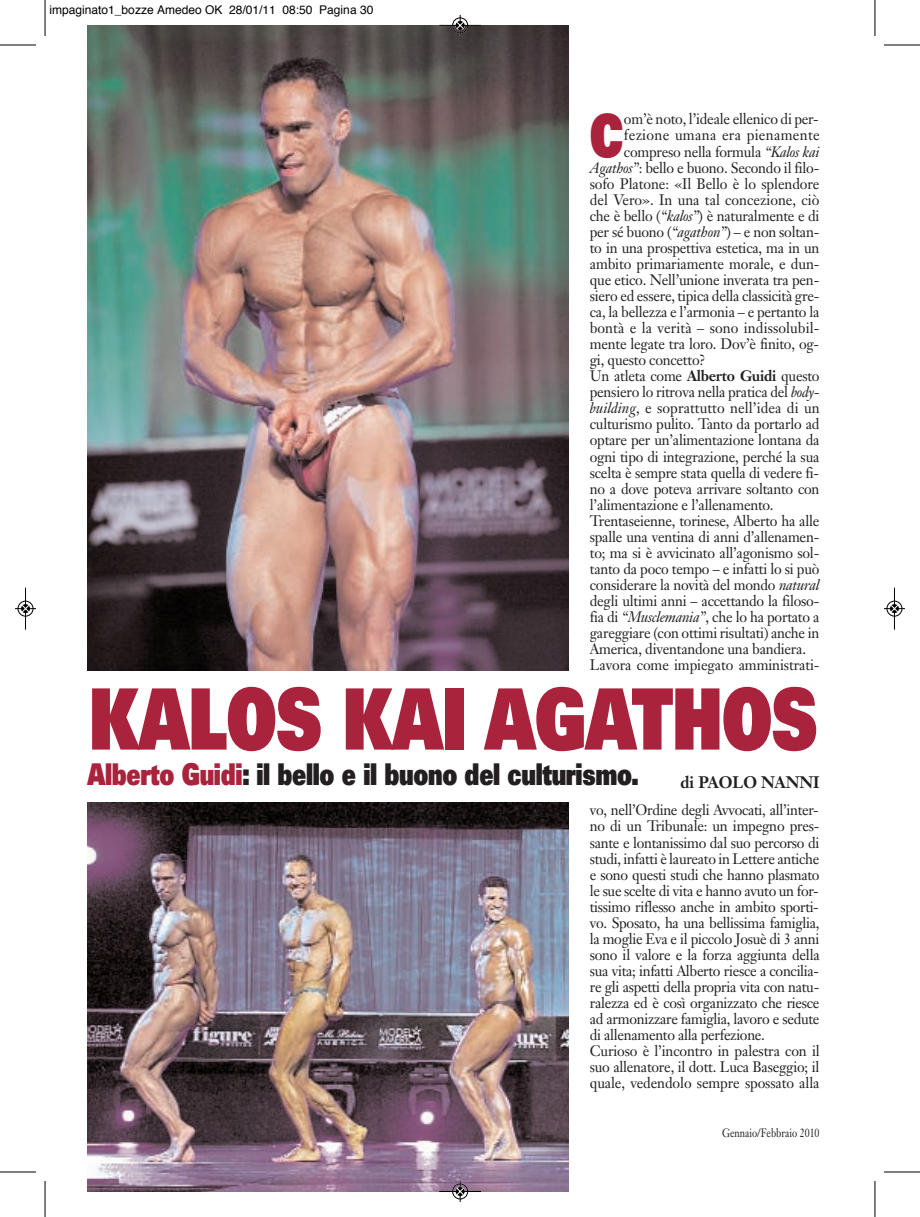
<style>
.page{position:relative;width:920px;height:1217px;background:#fff}
.page>*{position:absolute;margin:0;border:0;box-sizing:border-box;transform-origin:0 0}
.t1{font:900 84.75px "Univers";letter-spacing:-.015em;color:#a9233d;scale:.75 1}
.t2{font:900 59.25px "Univers";color:#a9233d;scale:.75 1}
.t3{font:900 30px "Univers";letter-spacing:-.015em;color:#231f20;scale:.75 1}
.t4{font:700 16.5px "Janson Text";color:#231f20;scale:.95 1}
.t5{font:15px/16px "Janson Text";letter-spacing:-.015em;color:#231f20;scale:.95 1}
.t6{font:15px "Janson Text";letter-spacing:.005em;color:#231f20;scale:.95 1}
.t7{font:15px "Janson Text";letter-spacing:.02em;color:#231f20;scale:.95 1}
.t8{font:12px "Helvetica";color:#000}
.t9{font:12px "Janson Text";color:#231f20;scale:.8 1}
.s1{font-style:italic}
.s2{font-weight:700}
.s3{color:#a9233d}
</style>
<div class="page">
<img style="left:88px;top:26px;width:480px;height:645px">
<img style="left:88px;top:802px;width:480px;height:389px">
<hr style="left:45px;top:0;width:1px;height:36px;background:#000">
<hr style="left:0;top:45px;width:36px;height:1px;background:#000">
<hr style="left:874px;top:0;width:1px;height:36px;background:#000">
<hr style="left:883px;top:45px;width:36px;height:1px;background:#000">
<hr style="left:45px;top:1181px;width:1px;height:36px;background:#000">
<hr style="left:0;top:1172px;width:36px;height:1px;background:#000">
<hr style="left:874px;top:1181px;width:1px;height:36px;background:#000">
<hr style="left:883px;top:1172px;width:36px;height:1px;background:#000">
<div style="left:452px;top:17px;width:16px;height:16px;border:1px solid #fff;border-radius:50%"></div>
<hr style="left:439px;top:25px;width:42px;height:1px;background:#000">
<div style="left:452px;top:18px;width:15px;height:15px;border:1px solid #000;border-radius:50%"></div>
<svg style="left:456px;top:15px;width:8px;height:21px"></svg>
<div style="left:452px;top:1183px;width:16px;height:16px;border:1px solid #fff;border-radius:50%"></div>
<hr style="left:439px;top:1191px;width:42px;height:1px;background:#000">
<div style="left:452px;top:1184px;width:15px;height:15px;border:1px solid #000;border-radius:50%"></div>
<svg style="left:456px;top:1181px;width:8px;height:21px"></svg>
<div style="left:18px;top:601px;width:15px;height:16px;border:1px solid #fff;border-radius:50%"></div>
<hr style="left:25px;top:588px;width:1px;height:42px;background:#000">
<div style="left:18px;top:601px;width:15px;height:15px;border:1px solid #000;border-radius:50%"></div>
<svg style="left:15px;top:605px;width:21px;height:7px"></svg>
<div style="left:886px;top:601px;width:16px;height:16px;border:1px solid #fff;border-radius:50%"></div>
<hr style="left:893px;top:588px;width:1px;height:42px;background:#000">
<div style="left:886px;top:601px;width:15px;height:15px;border:1px solid #000;border-radius:50%"></div>
<svg style="left:884px;top:605px;width:20px;height:7px"></svg>
<p class="t8" style="left:50px;top:4px;width:325px">impaginato1_bozze Amedeo OK 28/01/11 08:50 Pagina 30</p>
<h2 class="t2" style="left:589px;top:114px;width:46px">C</h2>
<p class="t5" style="left:623px;top:113px;width:206px">om’è noto, l’ideale ellenico di per-</p>
<p class="t7" style="left:623px;top:129px;width:207px">fezione umana era pienamente</p>
<p class="t5" style="left:623px;top:145px;width:207px">compreso nella formula <span class="s1">“Kalos kai</span></p>
<p class="t5" style="left:589px;top:161px;width:243px"><span class="s1">Agathos”</span>: bello e buono. Secondo il filo-</p>
<p class="t5" style="left:589px;top:177px;width:243px">sofo Platone: «Il Bello è lo splendore</p>
<p class="t5" style="left:589px;top:193px;width:243px">del Vero». In una tal concezione, ciò</p>
<p class="t5" style="left:589px;top:209px;width:243px">che è bello (<span class="s1">“kalos”</span>) è naturalmente e di</p>
<p class="t5" style="left:589px;top:225px;width:243px">per sé buono (<span class="s1">“agathon”</span>) – e non soltan-</p>
<p class="t5" style="left:589px;top:241px;width:243px">to in una prospettiva estetica, ma in un</p>
<p class="t5" style="left:589px;top:257px;width:243px">ambito primariamente morale, e dun-</p>
<p class="t5" style="left:589px;top:273px;width:243px">que etico. Nell’unione inverata tra pen-</p>
<p class="t5" style="left:589px;top:289px;width:243px">siero ed essere, tipica della classicità gre-</p>
<p class="t5" style="left:589px;top:305px;width:243px">ca, la bellezza e l’armonia – e pertanto la</p>
<p class="t6" style="left:589px;top:322px;width:243px">bontà e la verità – sono indissolubil-</p>
<p class="t5" style="left:589px;top:337px;width:243px">mente legate tra loro. Dov’è finito, og-</p>
<p class="t5" style="left:589px;top:353px;width:123px">gi, questo concetto?</p>
<p class="t5" style="left:589px;top:370px;width:243px">Un atleta come <span class="s2">Alberto Guidi</span> questo</p>
<p class="t5" style="left:589px;top:386px;width:243px">pensiero lo ritrova nella pratica del <span class="s1">body-</span></p>
<p class="t6" style="left:589px;top:402px;width:243px"><span class="s1">building</span>, e soprattutto nell’idea di un</p>
<p class="t5" style="left:589px;top:418px;width:243px">culturismo pulito. Tanto da portarlo ad</p>
<p class="t5" style="left:589px;top:434px;width:243px">optare per un’alimentazione lontana da</p>
<p class="t5" style="left:589px;top:450px;width:243px">ogni tipo di integrazione, perché la sua</p>
<p class="t5" style="left:589px;top:466px;width:243px">scelta è sempre stata quella di vedere fi-</p>
<p class="t5" style="left:589px;top:482px;width:243px">no a dove poteva arrivare soltanto con</p>
<p class="t5" style="left:589px;top:498px;width:195px">l’alimentazione e l’allenamento.</p>
<p class="t5" style="left:589px;top:514px;width:243px">Trentaseienne, torinese, Alberto ha alle</p>
<p class="t5" style="left:589px;top:530px;width:243px">spalle una ventina di anni d’allenamen-</p>
<p class="t5" style="left:589px;top:546px;width:243px">to; ma si è avvicinato all’agonismo sol-</p>
<p class="t5" style="left:589px;top:562px;width:243px">tanto da poco tempo – e infatti lo si può</p>
<p class="t5" style="left:589px;top:578px;width:243px">considerare la novità del mondo <span class="s1">natural</span></p>
<p class="t5" style="left:589px;top:594px;width:243px">degli ultimi anni – accettando la filoso-</p>
<p class="t5" style="left:589px;top:610px;width:243px">fia di <span class="s1">“Musclemania”</span>, che lo ha portato a</p>
<p class="t5" style="left:589px;top:626px;width:243px">gareggiare (con ottimi risultati) anche in</p>
<p class="t5" style="left:589px;top:642px;width:229px">America, diventandone una bandiera.</p>
<p class="t5" style="left:589px;top:658px;width:243px">Lavora come impiegato amministrati-</p>
<h1 class="t1" style="left:89px;top:688px;width:972px">KALOS KAI AGATHOS</h1>
<h3 class="t3" style="left:88px;top:763px;width:736px"><span class="s3">Alberto Guidi</span>: il bello e il buono del culturismo.</h3>
<p class="t4" style="left:680px;top:776px;width:148px">di PAOLO NANNI</p>
<p class="t5" style="left:589px;top:804px;width:243px">vo, nell’Ordine degli Avvocati, all’inter&shy;no di un Tribunale: un impegno pres&shy;sante e lontanissimo dal suo percorso di studi, infatti è laureato in Lettere antiche e sono questi studi che hanno plasmato le sue scelte di vita e hanno avuto un for&shy;tissimo riflesso anche in ambito sporti&shy;vo. Sposato, ha una bellissima famiglia, la moglie Eva e il piccolo Josuè di 3 anni sono il valore e la forza aggiunta della sua vita; infatti Alberto riesce a concilia&shy;re gli aspetti della propria vita con natu&shy;ralezza ed è così organizzato che riesce ad armonizzare famiglia, lavoro e sedute di allenamento alla perfezione.<br>Curioso è l’incontro in palestra con il suo allenatore, il dott. Luca Baseggio; il quale, vedendolo sempre spossato alla</p>
<p class="t9" style="left:721px;top:1128px;width:123px">Gennaio/Febbraio 2010</p>
</div>
